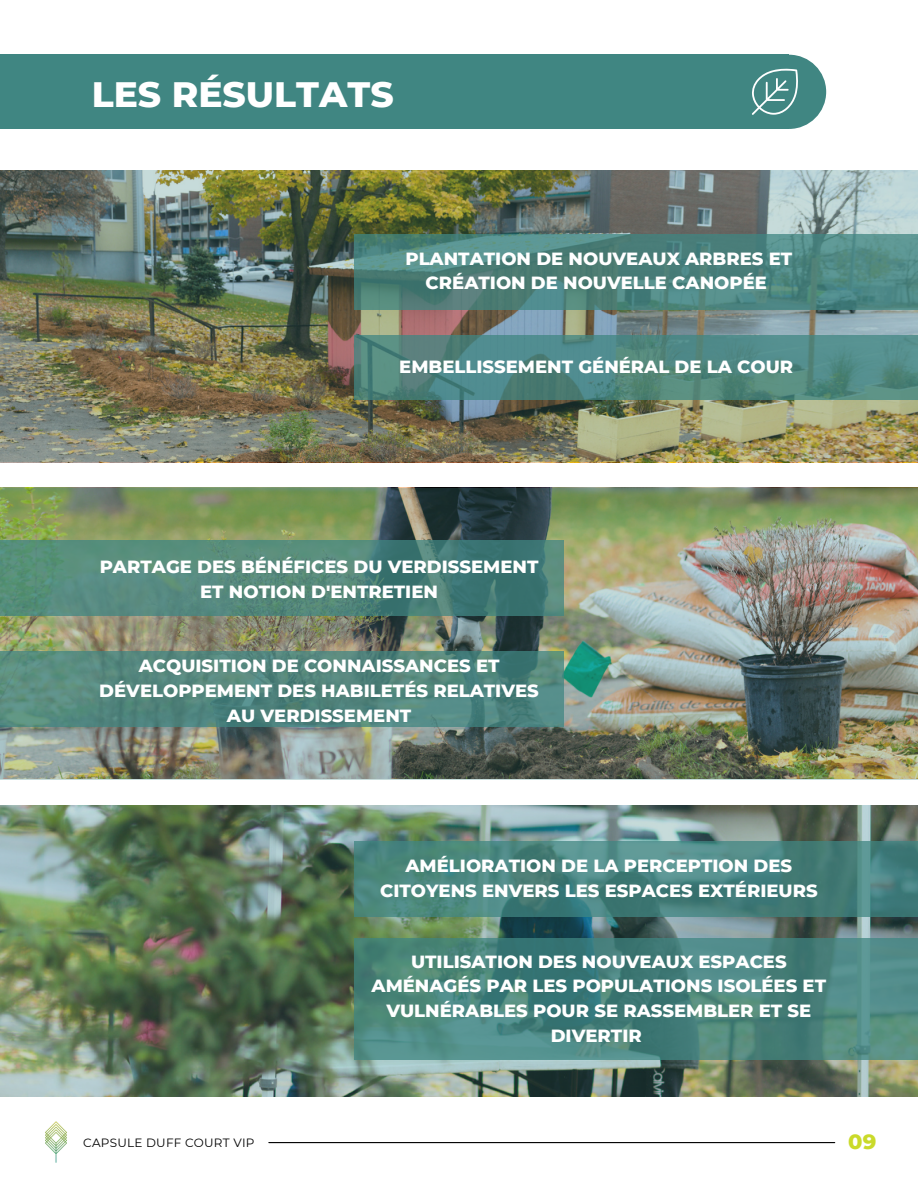
<style>
.page{position:relative;width:918px;height:1188px;background:#fff}
.page>*{position:absolute;margin:0;border:0;box-sizing:border-box;transform-origin:0 0}
.t1{font:800 36px "Montserrat";color:#fff}
.t2{font:800 21px "Montserrat";color:#cada2a}
.t3{font:800 18px/24.8px "Montserrat";color:#fff;text-align:center}
.t4{font:12px "Montserrat";letter-spacing:.02em;color:#000}
</style>
<div class="page">
<div style="left:752px;top:55px;width:74px;height:74px;background:#408682;border-radius:50%"></div>
<div style="left:0;top:55px;width:789px;height:74px;background:#408682"></div>
<svg style="left:752px;top:69px;width:46px;height:46px"></svg>
<hr style="left:269px;top:1142px;width:566px;height:1px;background:#000">
<img style="left:45px;top:1121px;width:22px;height:42px">
<img style="left:0;top:171px;width:918px;height:291px">
<img style="left:0;top:488px;width:918px;height:291px">
<img style="left:0;top:805px;width:918px;height:291px">
<svg style="left:354px;top:234px;width:564px;height:75px;background:#4e847f"></svg>
<svg style="left:354px;top:335px;width:564px;height:64px;background:#518782"></svg>
<svg style="left:0;top:540px;width:564px;height:76px;background:#4f8579"></svg>
<svg style="left:0;top:652px;width:564px;height:75px;background:#52867d"></svg>
<svg style="left:354px;top:841px;width:564px;height:75px;background:#49837e"></svg>
<svg style="left:354px;top:938px;width:564px;height:122px;background:#49847d"></svg>
<p class="t1" style="left:92px;top:72px;width:303px">LES RÉSULTATS</p>
<p class="t3" style="left:405px;top:246px;width:388px">PLANTATION DE NOUVEAUX ARBRES ET<br>CRÉATION DE NOUVELLE CANOPÉE</p>
<p class="t3" style="left:399px;top:354px;width:395px">EMBELLISSEMENT GÉNÉRAL DE LA COUR</p>
<p class="t3" style="left:100px;top:555px;width:440px">PARTAGE DES BÉNÉFICES DU VERDISSEMENT<br>ET NOTION D'ENTRETIEN</p>
<p class="t3" style="left:99px;top:654px;width:441px">ACQUISITION DE CONNAISSANCES ET<br>DÉVELOPPEMENT DES HABILETÉS RELATIVES<br>AU VERDISSEMENT</p>
<p class="t4" style="left:83px;top:1135px;width:173px">CAPSULE DUFF COURT VIP</p>
<p class="t3" style="left:380px;top:853px;width:439px">AMÉLIORATION DE LA PERCEPTION DES<br>CITOYENS ENVERS LES ESPACES EXTÉRIEURS</p>
<p class="t3" style="left:372px;top:949px;width:456px">UTILISATION DES NOUVEAUX ESPACES<br>AMÉNAGÉS PAR LES POPULATIONS ISOLÉES ET<br>VULNÉRABLES POUR SE RASSEMBLER ET SE<br>DIVERTIR</p>
<p class="t2" style="left:848px;top:1128px;width:30px">09</p>
</div>
